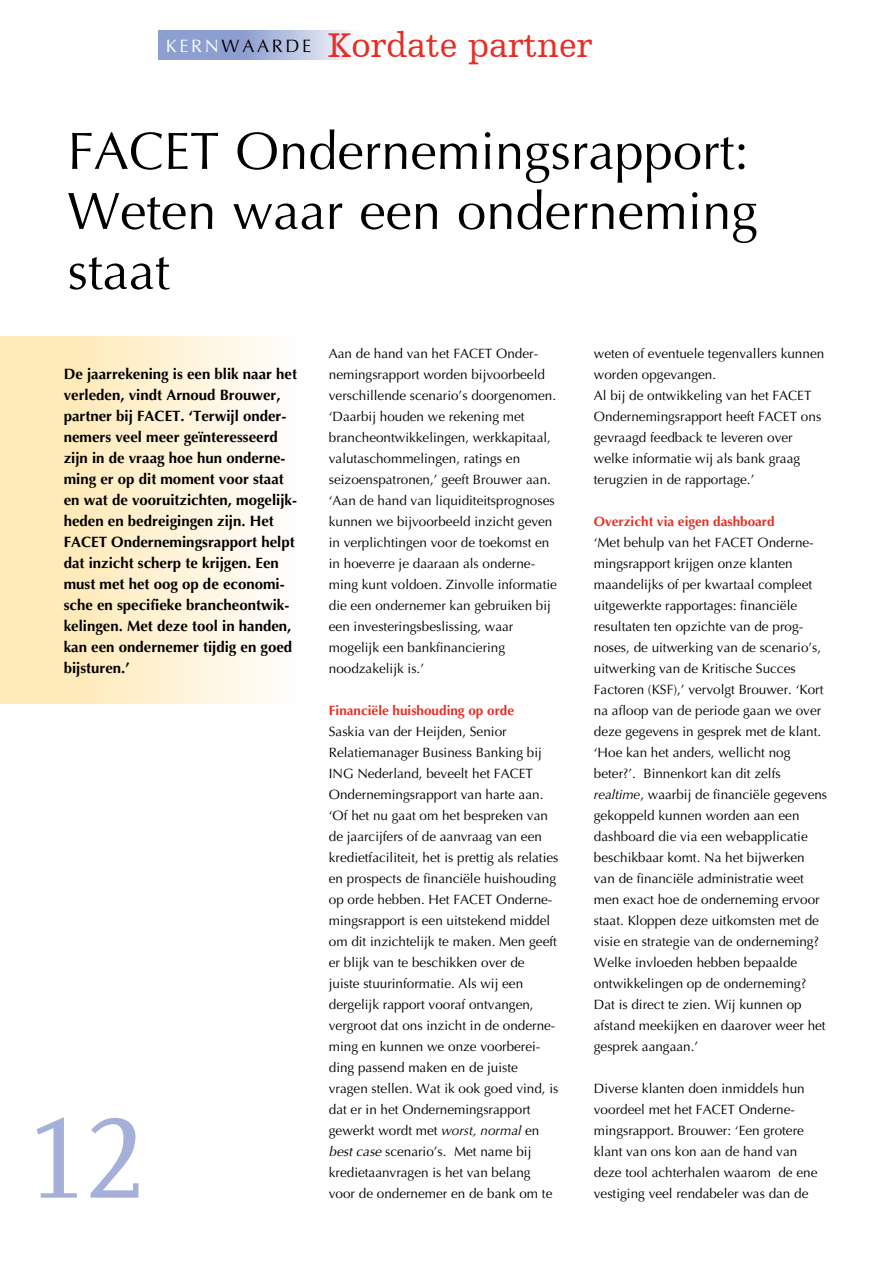
<style>
.page{position:relative;width:893px;height:1263px;background:#fff}
.page>*{position:absolute;margin:0;border:0;box-sizing:border-box;transform-origin:0 0}
.t1{font:120px "Scala Caps";color:#a5b0da}
.t2{font:52.5px/60px "Optima";color:#000}
.t3{font:36px "Humanist Slabserif 712 BT";color:#e62e25}
.t4{font:700 15px/21px "Optima";color:#000}
.t5{font:13.5px/21px "Optima";color:#000}
.t6{font:700 13.5px "Optima";color:#e62e25}
.s1{font-family:"Optima";font-size:18px;color:#fff}
.s2{font-family:"Optima";font-size:18px;color:#000}
.s3{font-style:italic}
</style>
<div class="page">
<div style="left:0;top:337px;width:303px;height:366px;background:linear-gradient(to right,#ffe6ac,#fffdfb)"></div>
<svg style="left:158px;top:31px;width:193px;height:29px"></svg>
<h3 class="t3" style="left:166px;top:23px;width:428px"><span class="s1">KERN</span><span class="s2">WAARDE</span> Kordate partner</h3>
<h2 class="t2" style="left:68px;top:122px;width:692px">FACET Ondernemingsrapport:<br>Weten waar een onderneming staat</h2>
<p class="t4" style="left:64px;top:363px;width:235px">De jaarrekening is een blik naar het verleden, vindt Arnoud Brouwer, partner bij FACET. ‘Terwijl onder&shy;nemers veel meer geïnteresseerd zijn in de vraag hoe hun onderne&shy;ming er op dit moment voor staat en wat de vooruitzichten, mogelijk&shy;heden en bedreigingen zijn. Het<br>FACET Ondernemingsrapport helpt dat inzicht scherp te krijgen. Een must met het oog op de economi&shy;sche en specifieke brancheontwik&shy;kelingen. Met deze tool in handen, kan een ondernemer tijdig en goed bijsturen.’</p>
<h1 class="t1" style="left:27px;top:1093px;width:120px">12</h1>
<p class="t5" style="left:329px;top:343px;width:230px">Aan de hand van het FACET Onder&shy;nemingsrapport worden bijvoorbeeld verschillende scenario’s doorgenomen. ‘Daarbij houden we rekening met brancheontwikkelingen, werkkapitaal, valutaschommelingen, ratings en seizoenspatronen,’ geeft Brouwer aan. ‘Aan de hand van liquiditeitsprognoses kunnen we bijvoorbeeld inzicht geven in verplichtingen voor de toekomst en in hoeverre je daaraan als onderne&shy;ming kunt voldoen. Zinvolle informatie die een ondernemer kan gebruiken bij een investeringsbeslissing, waar mogelijk een bankfinanciering noodzakelijk is.’</p>
<p class="t6" style="left:329px;top:702px;width:187px">Financiële huishouding op orde</p>
<p class="t5" style="left:329px;top:721px;width:231px">Saskia van der Heijden, Senior Relatiemanager Business Banking bij ING Nederland, beveelt het FACET Ondernemingsrapport van harte aan. ‘Of het nu gaat om het bespreken van de jaarcijfers of de aanvraag van een kredietfaciliteit, het is prettig als relaties en prospects de financiële huishouding op orde hebben. Het FACET Onderne&shy;mingsrapport is een uitstekend middel om dit inzichtelijk te maken. Men geeft er blijk van te beschikken over de juiste stuurinformatie. Als wij een dergelijk rapport vooraf ontvangen, vergroot dat ons inzicht in de onderne&shy;ming en kunnen we onze voorberei&shy;ding passend maken en de juiste vragen stellen. Wat ik ook goed vind, is dat er in het Ondernemingsrapport gewerkt wordt met <span class="s3">worst, normal</span> en <span class="s3">best case</span> scenario’s. Met name bij kredietaanvragen is het van belang voor de ondernemer en de bank om te</p>
<p class="t5" style="left:594px;top:343px;width:232px">weten of eventuele tegenvallers kunnen worden opgevangen.<br>Al bij de ontwikkeling van het FACET Ondernemingsrapport heeft FACET ons gevraagd feedback te leveren over welke informatie wij als bank graag terugzien in de rapportage.’</p>
<p class="t6" style="left:594px;top:513px;width:182px">Overzicht via eigen dashboard</p>
<p class="t5" style="left:594px;top:532px;width:235px">‘Met behulp van het FACET Onderne&shy;mingsrapport krijgen onze klanten maandelijks of per kwartaal compleet uitgewerkte rapportages: financiële resultaten ten opzichte van de prog&shy;noses, de uitwerking van de scenario’s, uitwerking van de Kritische Succes Factoren (KSF),’ vervolgt Brouwer. ‘Kort na afloop van de periode gaan we over deze gegevens in gesprek met de klant. ‘Hoe kan het anders, wellicht nog beter?’. Binnenkort kan dit zelfs <span class="s3">realtime</span>, waarbij de financiële gegevens gekoppeld kunnen worden aan een dashboard die via een webapplicatie beschikbaar komt. Na het bijwerken van de financiële administratie weet men exact hoe de onderneming ervoor staat. Kloppen deze uitkomsten met de visie en strategie van de onderneming?<br>Welke invloeden hebben bepaalde ontwikkelingen op de onderneming?<br>Dat is direct te zien. Wij kunnen op afstand meekijken en daarover weer het gesprek aangaan.’</p>
<p class="t5" style="left:594px;top:1078px;width:225px">Diverse klanten doen inmiddels hun voordeel met het FACET Onderne&shy;mingsrapport. Brouwer: ‘Een grotere klant van ons kon aan de hand van deze tool achterhalen waarom de ene vestiging veel rendabeler was dan de</p>
</div>
